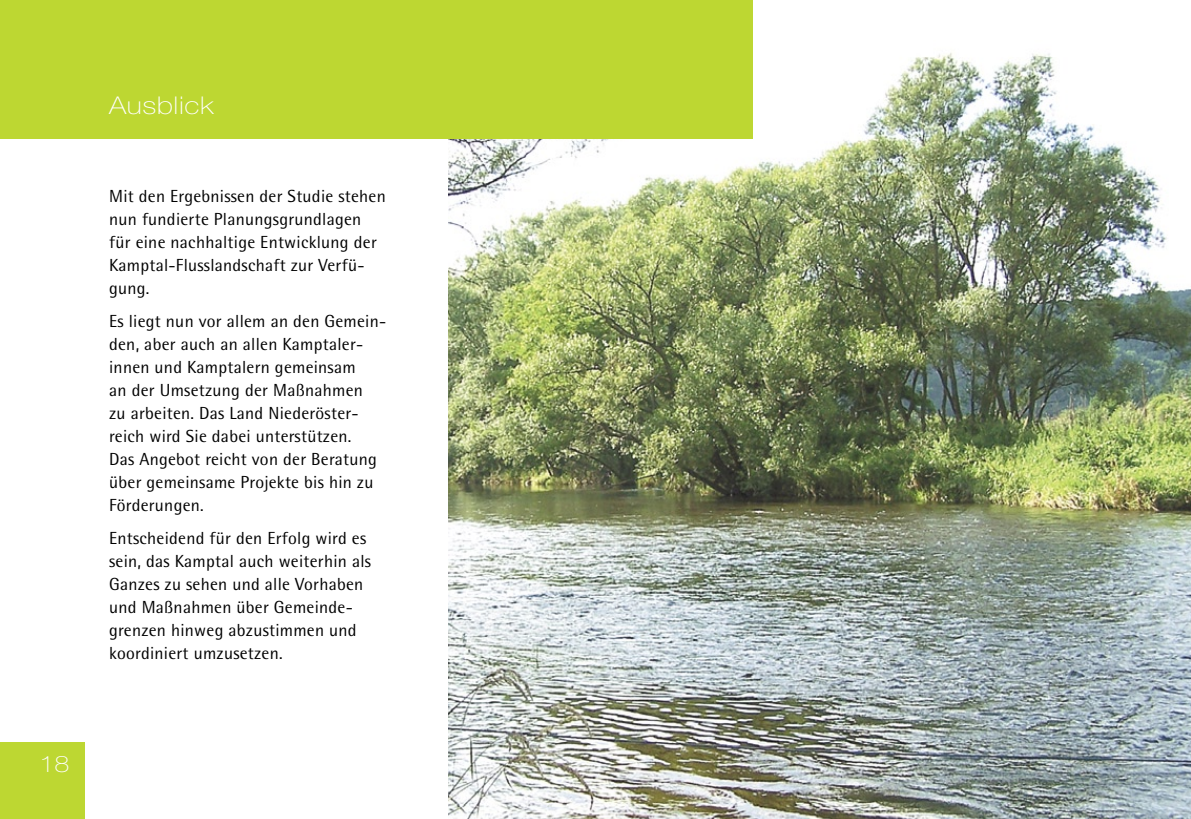
<style>
.page{position:relative;width:1191px;height:819px;background:#fff}
.page>*{position:absolute;margin:0;border:0;box-sizing:border-box;transform-origin:0 0}
.t1{font:100 24.5px "Helvetica Neue";letter-spacing:.02em;color:#fff;scale:1.18 1}
.t2{font:100 22.75px "Helvetica Neue";color:#fff;scale:1.18 1}
.t3{font:17.5px/23.1px "Rotis Semi Sans";letter-spacing:.015em;color:#000}
</style>
<div class="page">
<img style="left:448px;top:0;width:743px;height:819px">
<div style="left:0;top:0;width:752px;height:139px;background:#bdd732"></div>
<div style="left:0;top:742px;width:84px;height:77px;background:#bdd732"></div>
<h2 class="t2" style="left:40px;top:751px;width:27px">18</h2>
<h1 class="t1" style="left:109px;top:91px;width:90px">Ausblick</h1>
<p class="t3" style="left:109px;top:184px;width:278px">Mit den Ergebnissen der Studie stehen nun fundierte Planungsgrundlagen für eine nachhaltige Entwicklung der<br>Kamptal-Flusslandschaft zur Verfü&shy;gung.</p>
<p class="t3" style="left:109px;top:309px;width:278px">Es liegt nun vor allem an den Gemein&shy;den, aber auch an allen Kamptaler&shy;innen und Kamptalern gemeinsam<br>an der Umsetzung der Maßnahmen<br>zu arbeiten. Das Land Niederöster&shy;reich wird Sie dabei unterstützen.<br>Das Angebot reicht von der Beratung über gemeinsame Projekte bis hin zu<br>Förderungen.</p>
<p class="t3" style="left:109px;top:526px;width:263px">Entscheidend für den Erfolg wird es sein, das Kamptal auch weiterhin als<br>Ganzes zu sehen und alle Vorhaben und Maßnahmen über Gemeinde&shy;grenzen hinweg abzustimmen und koordiniert umzusetzen.</p>
</div>
